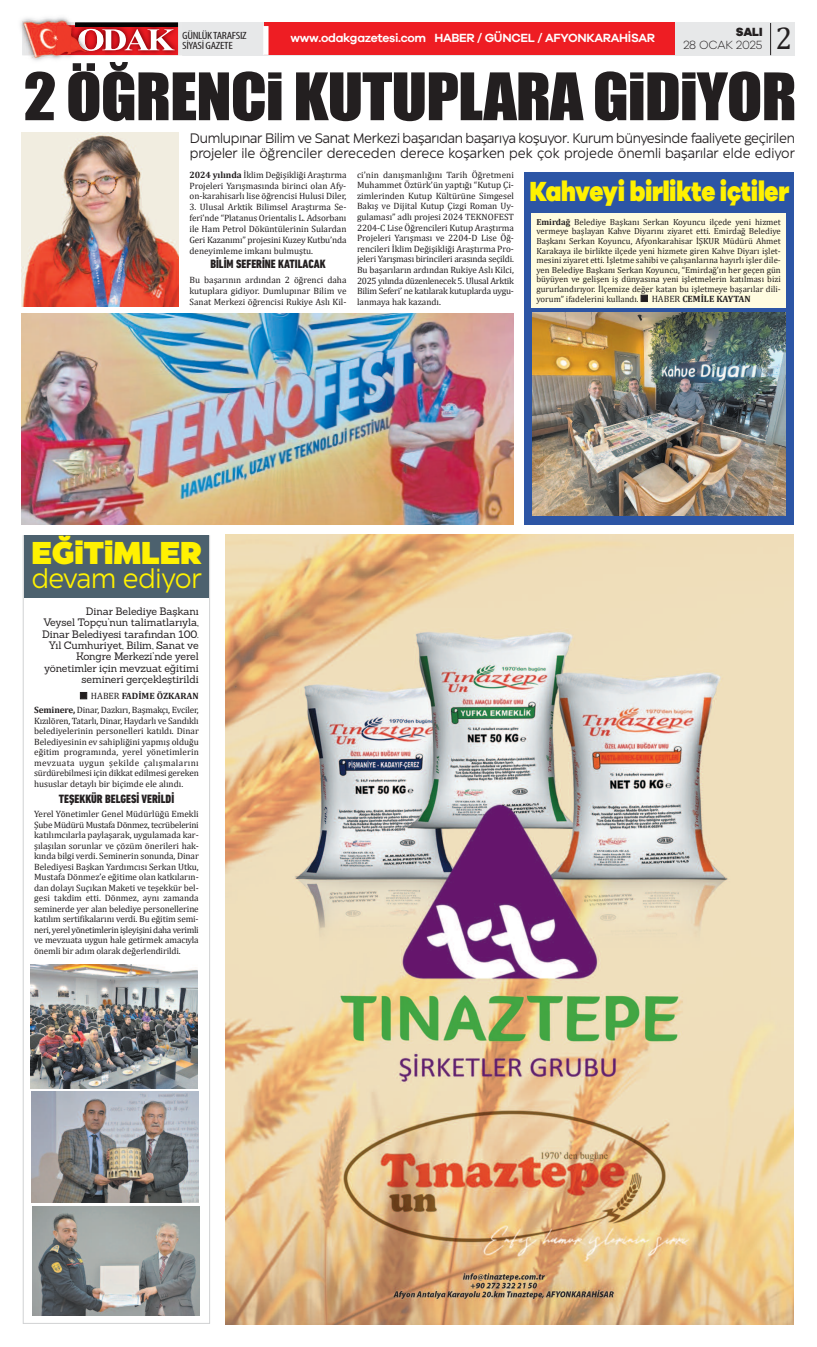
<style>
.page{position:relative;width:817px;height:1347px;background:#fff}
.page>*{position:absolute;margin:0;border:0;box-sizing:border-box;transform-origin:0 0}
.t1{font:60.46px "Impact";letter-spacing:-.015em;color:#231f20;scale:1.08 1}
.t2{font:900 31.5px "Eastman Roman Trial";color:#fff101;scale:.93 1}
.t3{font:31.5px "Cambria";color:#231f20}
.t4{font:900 28.53px "Galano Grotesque";letter-spacing:-.01em;color:#fff101;scale:.84 1}
.t5{font:26.86px "Eastman Roman Trial";letter-spacing:-.01em;color:#fff101;scale:.93 1}
.t6{font:13.74px/15px "Eastman Roman Trial";letter-spacing:-.02em;color:#231f20;scale:.92 1}
.t7{font:600 12.25px "Galano Grotesque";letter-spacing:-.025em;color:#fff}
.t8{font:800 condensed 12.25px "DIN Next LT Pro";color:#231f20}
.t9{font:300 12.25px "Galano Grotesque";letter-spacing:-.01em;color:#231f20}
.t10{font:800 12.25px "Galano Grotesque";color:#231f20}
.t11{font:10.5px/11.4px "Sanchez";letter-spacing:-.015em;color:#231f20;text-align:right}
.t12{font:condensed 10.5px/10.5px "Myriad Pro";letter-spacing:-.025em;color:#231f20;scale:1.19 1}
.t13{font:9.19px/10.5px "Cambria";letter-spacing:-.01em;color:#231f20;text-align:justify}
.t14{font:8.75px/9.6px "Cambria";color:#231f20;text-align:justify}
.s1{font-weight:700}
.s2{font-size:9.19px}
.s3{font-weight:700;font-size:9.19px}
</style>
<div class="page">
<div style="left:23px;top:535px;width:187px;height:788px;border:1px solid #d1d2d4"></div>
<div style="left:22px;top:22px;width:772px;height:33px;background:#e7e8e9"></div>
<img style="left:105px;top:55px;width:74px;height:1px">
<img style="left:174px;top:22px;width:5px;height:33px">
<img style="left:174px;top:27px;width:4px;height:28px">
<img style="left:174px;top:23px;width:4px;height:4px">
<img style="left:20px;top:20px;width:51px;height:41px">
<img style="left:25px;top:55px;width:35px;height:5px">
<img style="left:22px;top:17px;width:49px;height:5px">
<img style="left:22px;top:22px;width:40px;height:33px">
<img style="left:57px;top:25px;width:5px;height:30px">
<svg style="left:62px;top:21px;width:112px;height:34px;background:#c45657"></svg>
<img style="left:225px;top:535px;width:567px;height:789px">
<div style="left:264px;top:22px;width:410px;height:33px;background:#ee1d23"></div>
<div style="left:263px;top:26px;width:5px;height:29px;background:#fff"></div>
<hr style="left:769px;top:23px;width:1px;height:32px;background:#231f20">
<div style="left:24px;top:536px;width:184px;height:62px;background:#4c616e"></div>
<img style="left:31px;top:965px;width:167px;height:123px">
<img style="left:32px;top:1091px;width:166px;height:111px">
<img style="left:33px;top:1206px;width:166px;height:110px">
<div style="left:523px;top:172px;width:270px;height:353px;background:#2c55a5"></div>
<div style="left:531px;top:213px;width:254px;height:95px;background:#fffce0"></div>
<img style="left:532px;top:313px;width:252px;height:203px">
<img style="left:22px;top:132px;width:156px;height:175px">
<img style="left:22px;top:313px;width:491px;height:212px">
<p class="t12" style="left:182px;top:31px;width:56px">GÜNLÜKTARAFSIZ<br>SİYASİGAZETE</p>
<h3 class="t7" style="left:290px;top:33px;width:366px">www.odakgazetesi.com HABER / GÜNCEL / AFYONKARAHİSAR</h3>
<h3 class="t10" style="left:735px;top:27px;width:28px">SALI</h3>
<h3 class="t9" style="left:683px;top:41px;width:80px">28 OCAK 2025</h3>
<h2 class="t3" style="left:775px;top:19px;width:18px">2</h2>
<h1 class="t1" style="left:24px;top:59px;width:717px">2 ÖĞRENCI KUTUPLARA GIDIYOR</h1>
<h3 class="t6" style="left:190px;top:132px;width:658px">Dumlupınar Bilim ve Sanat Merkezi başarıdan başarıya koşuyor. Kurum bünyesinde faaliyete geçirilen projeler ile öğrenciler dereceden derece koşarken pek çok projede önemli başarılar elde ediyor</h3>
<p class="t13" style="left:189px;top:169px;width:158px;line-height:10.8px"><span class="s1">2024 yılında</span> İklim Değişikliği Araştırma Projeleri Yarışmasında birinci olan Afy&shy;on-karahisarlı lise öğrencisi Hulusi Diler,</p>
<p class="t13" style="left:189px;top:202px;width:158px;line-height:10.8px">3. Ulusal Arktik Bilimsel Araştırma Se&shy;feri’nde “Platanus Orientalis L. Adsorbanı ile Ham Petrol Döküntülerinin Sulardan Geri Kazanımı” projesini Kuzey Kutbu’nda deneyimleme imkanı bulmuştu.</p>
<h3 class="t8" style="left:210px;top:260px;width:117px">BİLİM SEFERİNE KATILACAK</h3>
<p class="t13" style="left:189px;top:274px;width:158px;line-height:10.8px">Bu başarının ardından 2 öğrenci daha kutuplara gidiyor. Dumlupınar Bilim ve Sanat Merkezi öğrencisi Rukiye Aslı Kil-</p>
<p class="t13" style="left:357px;top:169px;width:158px">ci’nin danışmanlığını Tarih Öğretmeni Muhammet Öztürk’ün yaptığı “Kutup Çi&shy;zimlerinden Kutup Kültürüne Simgesel Bakış ve Dijital Kutup Çizgi Roman Uy&shy;gulaması” adlı projesi 2024 TEKNOFEST 2204-C Lise Öğrencileri Kutup Araştırma Projeleri Yarışması ve 2204-D Lise Öğ&shy;rencileri İklim Değişikliği Araştırma Pro&shy;jeleri Yarışması birincileri arasında seçildi.<br>Bu başarıların ardından Rukiye Aslı Kilci, 2025 yılında düzenlenecek 5. Ulusal Arktik Bilim Seferi’ ne katılarak kutuplarda uygu&shy;lanmaya hak kazandı.</p>
<h3 class="t4" style="left:529px;top:180px;width:310px">Kahveyi birlikte içtiler</h3>
<p class="t14" style="left:536px;top:217px;width:246px"><span class="s1">Emirdağ</span> Belediye Başkanı Serkan Koyuncu ilçede yeni hizmet vermeye başlayan Kahve Diyarını ziyaret etti. Emirdağ Belediye Başkanı Serkan Koyuncu, Afyonkarahisar İŞKUR Müdürü Ahmet Karakaya ile birlikte ilçede yeni hizmete giren Kahve Diyarı işlet&shy;mesini ziyaret etti. İşletme sahibi ve çalışanlarına hayırlı işler dile&shy;yen Belediye Başkanı Serkan Koyuncu, “Emirdağ’ın her geçen gün büyüyen ve gelişen iş dünyasına yeni işletmelerin katılması bizi gururlandırıyor. İlçemize değer katan bu işletmeye başarılar dili&shy;yorum” ifadelerini kullandı. ■ <span class="s2">HABER</span> <span class="s3">CEMİLE KAYTAN</span></p>
<h2 class="t2" style="left:32px;top:541px;width:184px">EğitimlEr</h2>
<h3 class="t5" style="left:31px;top:568px;width:185px">devam ediyor</h3>
<p class="t11" style="left:42px;top:607px;width:158px">Dinar Belediye Başkanı<br>Veysel Topçu’nun talimatlarıyla,<br>Dinar Belediyesi tarafından 100.<br>Yıl Cumhuriyet, Bilim, Sanat ve<br>Kongre Merkezi’nde yerel yönetimler için mevzuat eğitimi semineri gerçekleştirildi</p>
<p class="t13" style="left:34px;top:689px;width:166px;line-height:14px;text-align:right">■ HABER <span class="s1">FADİME ÖZKARAN<br>Seminere,</span> Dinar, Dazkırı, Başmakçı, Evciler,</p>
<p class="t13" style="left:34px;top:715px;width:166px">Kızılören, Tatarlı, Dinar, Haydarlı ve Sandıklı belediyelerinin personelleri katıldı. Dinar Belediyesinin ev sahipliğini yapmış olduğu eğitim programında, yerel yönetimlerin mevzuata uygun şekilde çalışmalarını sürdürebilmesi için dikkat edilmesi gereken hususlar detaylı bir biçimde ele alındı.</p>
<h3 class="t8" style="left:59px;top:795px;width:117px">TEŞEKKÜR BELGESİ VERİLDİ</h3>
<p class="t13" style="left:34px;top:808px;width:166px">Yerel Yönetimler Genel Müdürlüğü Emekli Şube Müdürü Mustafa Dönmez, tecrübelerini katılımcılarla paylaşarak, uygulamada kar&shy;şılaşılan sorunlar ve çözüm önerileri hak&shy;kında bilgi verdi. Seminerin sonunda, Dinar Belediyesi Başkan Yardımcısı Serkan Utku, Mustafa Dönmez’e eğitime olan katkıların&shy;dan dolayı Suçıkan Maketi ve teşekkür bel&shy;gesi takdim etti. Dönmez, aynı zamanda seminerde yer alan belediye personellerine katılım sertifikalarını verdi. Bu eğitim semi&shy;neri, yerel yönetimlerin işleyişini daha verimli ve mevzuata uygun hale getirmek amacıyla önemli bir adım olarak değerlendirildi.</p>
</div>
